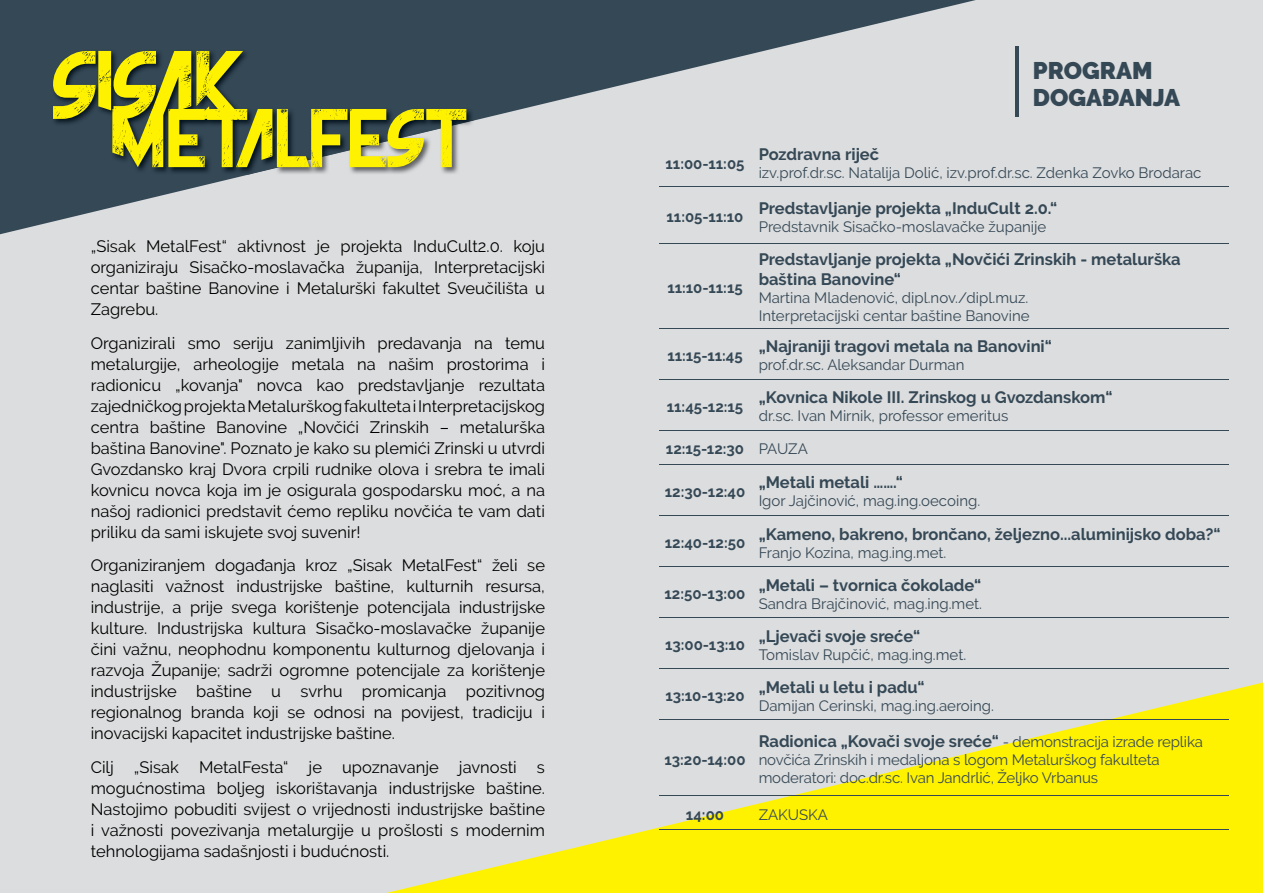
<style>
.page{position:relative;width:1263px;height:893px;background:#dcddde}
.page>*{position:absolute;margin:0;border:0;box-sizing:border-box;transform-origin:0 0}
.t1{font:900 24px/26.2px "Raleway";color:#354856}
.t2{font:16.5px/21px "Raleway";color:#000;text-align:justify}
.t3{font:700 16.5px/19.8px "Raleway";color:#354856}
.t4{font:15px/18px "Raleway";color:#354856}
.t5{font:700 15px "Raleway";color:#354856}
.s1{font-weight:700}
.s2{font-weight:400;font-size:15px}
</style>
<div class="page">
<svg style="left:0;top:0;width:1117px;height:235px"></svg>
<img style="left:51px;top:49px;width:423px;height:126px">
<svg style="left:53px;top:51px;width:413px;height:116px;background:#808737"></svg>
<svg style="left:387px;top:682px;width:876px;height:211px"></svg>
<hr style="left:659px;top:187px;width:570px;height:1px;background:#354856">
<hr style="left:659px;top:243px;width:570px;height:1px;background:#354856">
<hr style="left:659px;top:328px;width:570px;height:1px;background:#354856">
<hr style="left:659px;top:379px;width:570px;height:1px;background:#354856">
<hr style="left:659px;top:430px;width:570px;height:1px;background:#354856">
<hr style="left:659px;top:464px;width:570px;height:1px;background:#354856">
<hr style="left:659px;top:515px;width:570px;height:1px;background:#354856">
<hr style="left:659px;top:566px;width:570px;height:1px;background:#354856">
<hr style="left:659px;top:617px;width:570px;height:1px;background:#354856">
<hr style="left:659px;top:668px;width:570px;height:1px;background:#354856">
<hr style="left:659px;top:719px;width:570px;height:1px;background:#354856">
<hr style="left:659px;top:795px;width:570px;height:1px;background:#354856">
<hr style="left:659px;top:829px;width:570px;height:1px;background:#354856">
<hr style="left:1016px;top:46px;width:3px;height:70px;background:#354856">
<p class="t2" style="left:91px;top:236px;width:456px">„Sisak MetalFest“ aktivnost je projekta InduCult2.0. koju organiziraju Sisačko-moslavačka županija, Interpretacijski centar baštine Banovine i Metalurški fakultet Sveučilišta u Zagrebu.</p>
<p class="t2" style="left:91px;top:332px;width:456px">Organizirali smo seriju zanimljivih predavanja na temu metalurgije, arheologije metala na našim prostorima i radionicu „kovanja" novca kao predstavljanje rezultata zajedničkog projekta Metalurškog fakulteta i Interpretacijskog centra baštine Banovine „Novčići Zrinskih – metalurška baština Banovine". Poznato je kako su plemići Zrinski u utvrdi Gvozdansko kraj Dvora crpili rudnike olova i srebra te imali kovnicu novca koja im je osigurala gospodarsku moć, a na našoj radionici predstavit ćemo repliku novčića te vam dati priliku da sami iskujete svoj suvenir!</p>
<p class="t2" style="left:91px;top:555px;width:456px">Organiziranjem događanja kroz „Sisak MetalFest“ želi se naglasiti važnost industrijske baštine, kulturnih resursa, industrije, a prije svega korištenje potencijala industrijske kulture. Industrijska kultura Sisačko-moslavačke županije čini važnu, neophodnu komponentu kulturnog djelovanja i razvoja Županije; sadrži ogromne potencijale za korištenje industrijske baštine u svrhu promicanja pozitivnog regionalnog branda koji se odnosi na povijest, tradiciju i inovacijski kapacitet industrijske baštine.</p>
<p class="t2" style="left:91px;top:757px;width:456px">Cilj „Sisak MetalFesta“ je upoznavanje javnosti s mogućnostima boljeg iskorištavanja industrijske baštine.<br>Nastojimo pobuditi svijest o vrijednosti industrijske baštine i važnosti povezivanja metalurgije u prošlosti s modernim tehnologijama sadašnjosti i budućnosti.</p>
<h1 class="t1" style="left:1033px;top:58px;width:149px">PROGRAM<br>DOGAĐANJA</h1>
<p class="t5" style="left:665px;top:154px;width:80px">11:00-11:05</p>
<p class="t5" style="left:666px;top:208px;width:78px">11:05-11:10</p>
<p class="t5" style="left:667px;top:279px;width:77px">11:10-11:15</p>
<p class="t5" style="left:667px;top:347px;width:77px">11:15-11:45</p>
<p class="t3" style="left:759px;top:144px;width:122px">Pozdravna riječ</p>
<p class="t4" style="left:759px;top:164px;width:444px">izv.prof.dr.sc. Natalija Dolić, izv.prof.dr.sc. Zdenka Zovko Brodarac</p>
<p class="t3" style="left:759px;top:198px;width:300px">Predstavljanje projekta „InduCult 2.0.“</p>
<p class="t4" style="left:759px;top:217px;width:289px">Predstavnik Sisačko-moslavačke županije</p>
<p class="t3" style="left:759px;top:250px;width:424px">Predstavljanje projekta „Novčići Zrinskih - metalurška baština Banovine“</p>
<p class="t4" style="left:759px;top:289px;width:272px">Martina Mladenović, dipl.nov./dipl.muz.<br>Interpretacijski centar baštine Banovine</p>
<p class="t3" style="left:759px;top:337px;width:295px">„Najraniji tragovi metala na Banovini“</p>
<p class="t4" style="left:759px;top:356px;width:207px">prof.dr.sc. Aleksandar Durman</p>
<p class="t3" style="left:759px;top:388px;width:355px">„Kovnica Nikole III. Zrinskog u Gvozdanskom“</p>
<p class="t4" style="left:666px;top:400px;width:344px;line-height:32.8px;text-indent:93px">dr.sc. Ivan Mirnik, professor emeritus<br><span class="s1">12:15-12:30</span> PAUZA</p>
<p class="t5" style="left:665px;top:483px;width:82px">12:30-12:40</p>
<p class="t5" style="left:667px;top:398px;width:78px">11:45-12:15</p>
<p class="t3" style="left:759px;top:473px;width:146px">„Metali metali …….“</p>
<p class="t4" style="left:759px;top:492px;width:223px">Igor Jajčinović, mag.ing.oecoing.</p>
<p class="t5" style="left:665px;top:534px;width:82px">12:40-12:50</p>
<p class="t5" style="left:664px;top:585px;width:82px">12:50-13:00</p>
<p class="t5" style="left:665px;top:636px;width:81px">13:00-13:10</p>
<p class="t5" style="left:665px;top:687px;width:81px">13:10-13:20</p>
<p class="t5" style="left:664px;top:751px;width:83px">13:20-14:00</p>
<p class="t3" style="left:759px;top:524px;width:463px">„Kameno, bakreno, brončano, željezno...aluminijsko doba?“</p>
<p class="t4" style="left:759px;top:543px;width:189px">Franjo Kozina, mag.ing.met.</p>
<p class="t3" style="left:759px;top:575px;width:224px">„Metali – tvornica čokolade“</p>
<p class="t4" style="left:759px;top:594px;width:225px">Sandra Brajčinović, mag.ing.met.</p>
<p class="t3" style="left:759px;top:626px;width:163px">„Ljevači svoje sreće“</p>
<p class="t4" style="left:759px;top:645px;width:209px">Tomislav Rupčić, mag.ing.met.</p>
<p class="t3" style="left:759px;top:677px;width:168px">„Metali u letu i padu“</p>
<p class="t4" style="left:759px;top:696px;width:237px">Damijan Cerinski, mag.ing.aeroing.</p>
<p class="t3" style="left:759px;top:732px;width:446px">Radionica „Kovači svoje sreće“ <span class="s2">- demonstracija izrade replika</span></p>
<p class="t4" style="left:759px;top:751px;width:403px">novčića Zrinskih i medaljona s logom Metalurškog fakulteta moderatori: doc.dr.sc. Ivan Jandrlić, Željko Vrbanus</p>
<p class="t5" style="left:686px;top:806px;width:40px">14:00</p>
<p class="t4" style="left:759px;top:806px;width:71px">ZAKUSKA</p>
</div>
